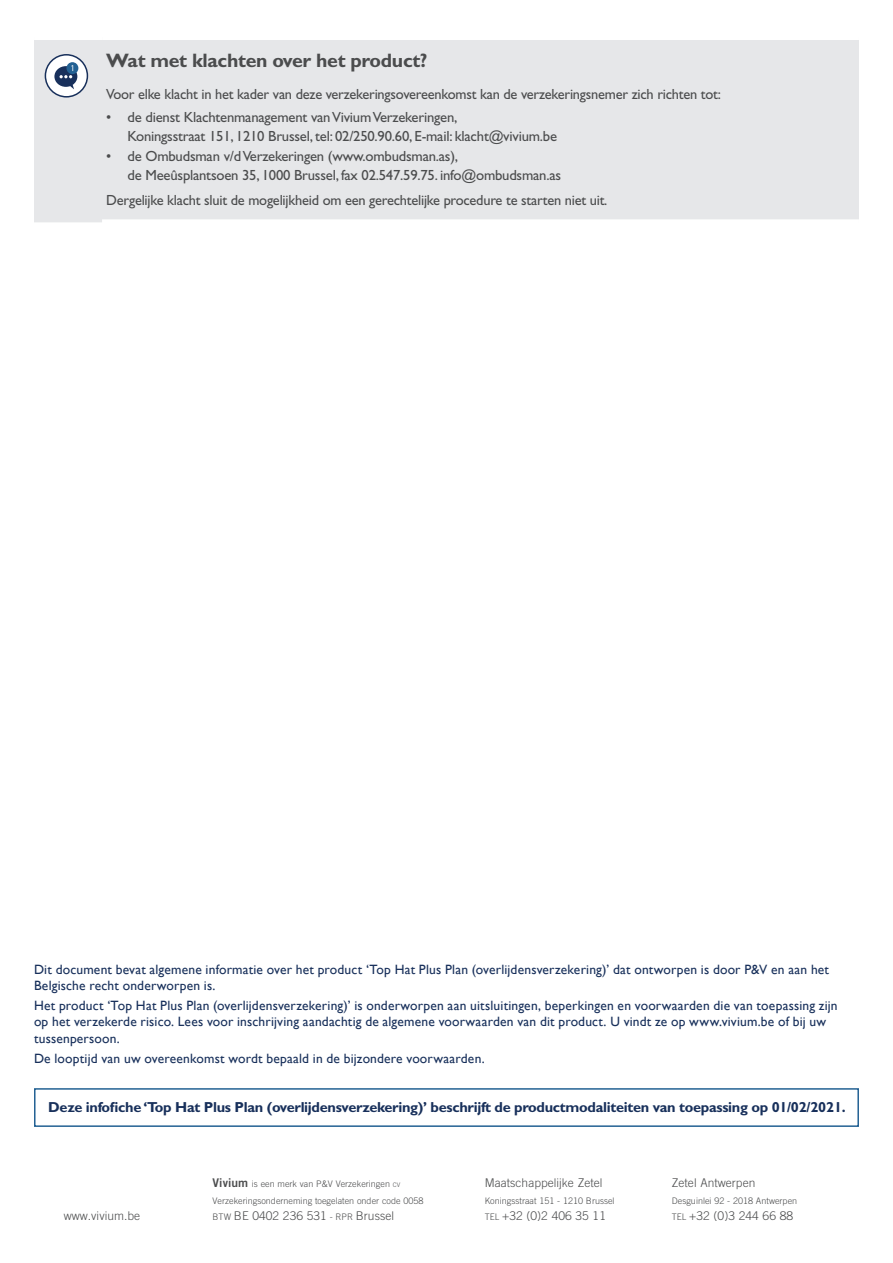
<style>
.page{position:relative;width:893px;height:1263px;background:#fff}
.page>*{position:absolute;margin:0;border:0;box-sizing:border-box;transform-origin:0 0}
.t1{font:700 19.5px "Gill Sans Std";letter-spacing:-.015em;color:#4b4c4d}
.t2{font:14.7px/18.8px "Gill Sans Std";letter-spacing:-.015em;color:#4b4c4d}
.t3{font:700 14.55px "Gill Sans Std";letter-spacing:-.02em;color:#18305b}
.t4{font:13.5px/16.2px "Gill Sans";letter-spacing:.015em;color:#18305b}
.t5{font:300 12px "Trade Gothic LT Std";letter-spacing:.005em;color:#4b4c4d}
.t6{font:300 9px/16.5px "Trade Gothic LT Std";letter-spacing:.005em;color:#4b4c4d}
.s1{font-family:"Trade Gothic LT Std Bd 2";font-weight:400;font-size:12px}
.s2{font-size:6.3px}
.s3{font-size:9px}
</style>
<div class="page">
<div style="left:34px;top:1088px;width:825px;height:39px;border:2px solid #236193"></div>
<div style="left:34px;top:40px;width:825px;height:182px;background:#e6e7e9"></div>
<div style="left:102px;top:219px;width:757px;height:6px;background:#fff"></div>
<svg style="left:45px;top:54px;width:43px;height:44px"></svg>
<h1 class="t1" style="left:106px;top:49px;width:323px">Wat met klachten over het product?</h1>
<p class="t2" style="left:106px;top:85px;width:616px">Voor elke klacht in het kader van deze verzekeringsovereenkomst kan de verzekeringsnemer zich richten tot:</p>
<p class="t2" style="left:128px;top:108px;width:431px;text-indent:-21px">• de dienst Klachtenmanagement van Vivium Verzekeringen,<br>Koningsstraat 151, 1210 Brussel, tel: 02/250.90.60, E-mail: klacht@vivium.be</p>
<p class="t2" style="left:128px;top:147px;width:435px;text-indent:-21px">• de Ombudsman v/d Verzekeringen (www.ombudsman.as),<br>de Meeûsplantsoen 35, 1000 Brussel, fax 02.547.59.75. info@ombudsman.as</p>
<p class="t2" style="left:106px;top:191px;width:503px">Dergelijke klacht sluit de mogelijkheid om een gerechtelijke procedure te starten niet uit.</p>
<p class="t4" style="left:34px;top:961px;width:797px">Dit document bevat algemene informatie over het product ‘Top Hat Plus Plan (overlijdensverzekering)’ dat ontworpen is door P&amp;V en aan het<br>Belgische recht onderworpen is.</p>
<p class="t4" style="left:34px;top:998px;width:805px">Het product ‘Top Hat Plus Plan (overlijdensverzekering)’ is onderworpen aan uitsluitingen, beperkingen en voorwaarden die van toepassing zijn op het verzekerde risico. Lees voor inschrijving aandachtig de algemene voorwaarden van dit product. U vindt ze op www.vivium.be of bij uw tussenpersoon.</p>
<p class="t4" style="left:34px;top:1051px;width:452px">De looptijd van uw overeenkomst wordt bepaald in de bijzondere voorwaarden.</p>
<p class="t3" style="left:48px;top:1099px;width:799px">Deze infofiche ‘Top Hat Plus Plan (overlijdensverzekering)’ beschrijft de productmodaliteiten van toepassing op 01/02/2021.</p>
<p class="t6" style="left:213px;top:1176px;width:212px"><span class="s1">Vivium</span> is een merk van P&amp;V Verzekeringen <span class="s2">cv<br></span>Verzekeringsonderneming toegelaten onder code 0058</p>
<p class="t5" style="left:64px;top:1209px;width:78px">www.vivium.be</p>
<p class="t5" style="left:213px;top:1209px;width:183px"><span class="s3">BTW</span> BE 0402 236 531 <span class="s3">- RPR</span> Brussel</p>
<p class="t5" style="left:485px;top:1176px;width:119px">Maatschappelijke Zetel</p>
<p class="t6" style="left:485px;top:1192px;width:131px">Koningsstraat 151 - 1210 Brussel</p>
<p class="t5" style="left:485px;top:1209px;width:123px"><span class="s3">TEL</span> +32 (0)2 406 35 11</p>
<p class="t5" style="left:672px;top:1176px;width:85px">Zetel Antwerpen</p>
<p class="t6" style="left:672px;top:1192px;width:127px">Desguinlei 92 - 2018 Antwerpen</p>
<p class="t5" style="left:672px;top:1209px;width:123px"><span class="s3">TEL</span> +32 (0)3 244 66 88</p>
</div>
